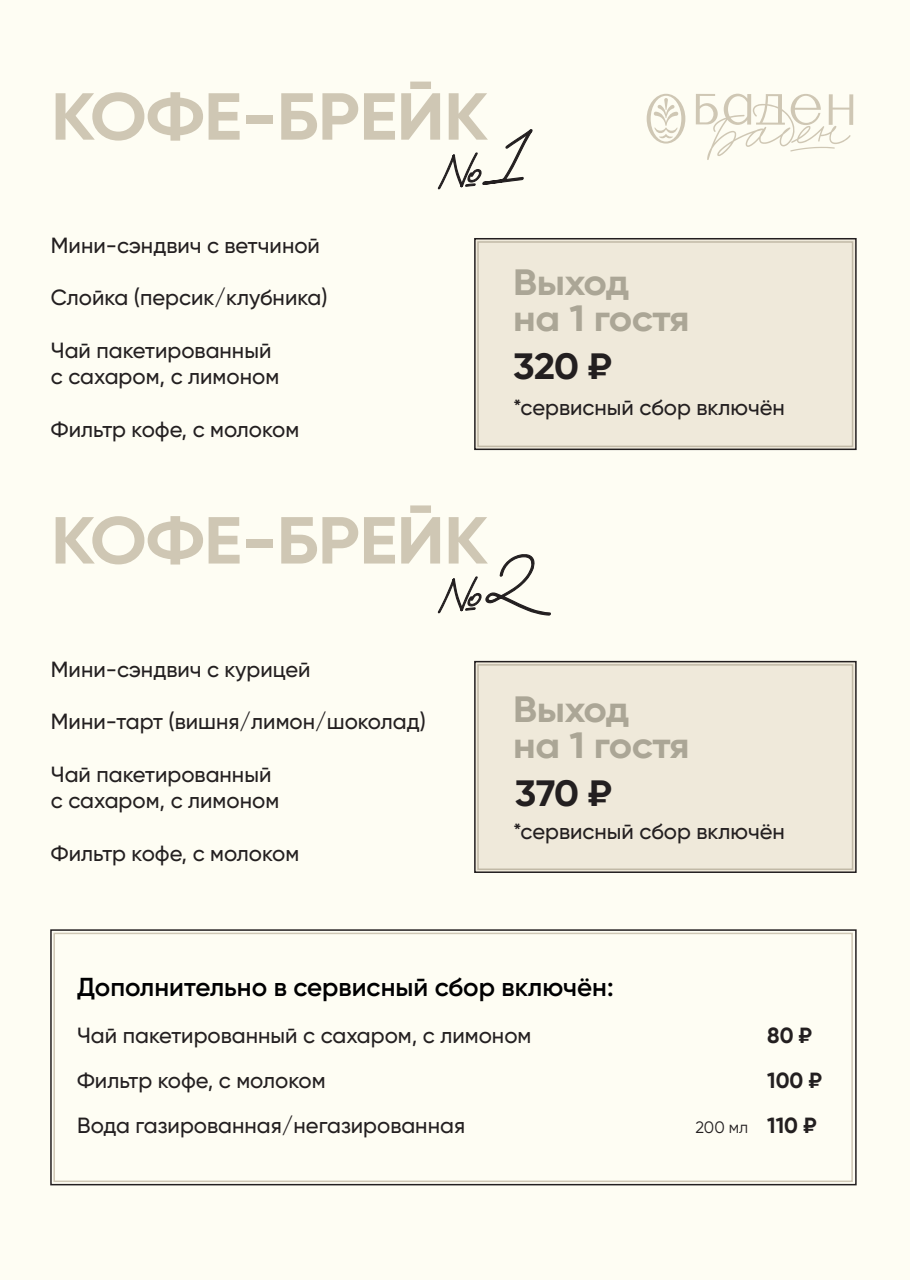
<style>
.page{position:relative;width:910px;height:1280px;background:#fff}
.page>*{position:absolute;margin:0;border:0;box-sizing:border-box;transform-origin:0 0}
.t1{font:700 66.3px "Gilroy";letter-spacing:-.01em;color:#cfc7b4;scale:1.08 1}
.t2{font:700 36.6px/36px "Gilroy";letter-spacing:-.015em;color:#aba696;scale:1.08 1}
.t3{font:700 36.6px "Gilroy";letter-spacing:-.02em;color:#231f20;scale:1.08 1}
.t4{font:600 25.95px "Gilroy";color:#000001}
.t5{font:500 21.9px/26.4px "Gilroy";color:#231f20}
.t6{font:700 21.9px/45px "Gilroy";color:#231f20}
.t7{font:16.5px "Gilroy";color:#231f20}
.s1{font-weight:700;font-size:21.9px}
</style>
<div class="page">
<div style="left:0;top:0;width:910px;height:1279px;background:#fefdf3"></div>
<svg style="left:647px;top:94px;width:38px;height:50px"></svg>
<svg style="left:696px;top:94px;width:157px;height:66px"></svg>
<div style="left:474px;top:661px;width:383px;height:212px;background:#efe9da;border:2px solid #231f20"></div>
<div style="left:477px;top:664px;width:376px;height:206px;border:2px solid #c1b9a6"></div>
<div style="left:474px;top:238px;width:383px;height:212px;background:#efe9da;border:2px solid #231f20"></div>
<div style="left:477px;top:241px;width:376px;height:206px;border:2px solid #c1b9a6"></div>
<div style="left:50px;top:929px;width:807px;height:256px;border:2px solid #231f20"></div>
<div style="left:53px;top:933px;width:800px;height:249px;border:2px solid #cfc7b4"></div>
<svg style="left:437px;top:129px;width:96px;height:61px"></svg>
<svg style="left:437px;top:554px;width:114px;height:62px"></svg>
<h1 class="t1" style="left:51px;top:75px;width:406px">КОФЕ-БРЕЙК</h1>
<p class="t5" style="left:51px;top:232px;width:271px">Мини-сэндвич с ветчиной</p>
<p class="t5" style="left:51px;top:284px;width:278px">Слойка (персик/клубника)</p>
<p class="t5" style="left:51px;top:337px;width:230px">Чай пакетированный с сахаром, с лимоном</p>
<p class="t5" style="left:51px;top:416px;width:250px">Фильтр кофе, с молоком</p>
<h1 class="t1" style="left:51px;top:499px;width:406px">КОФЕ-БРЕЙК</h1>
<h2 class="t2" style="left:513px;top:264px;width:165px">Выход<br>на 1 гостя</h2>
<h2 class="t3" style="left:513px;top:343px;width:93px">320 ₽</h2>
<p class="t5" style="left:513px;top:394px;width:273px">*сервисный сбор включён</p>
<p class="t5" style="left:51px;top:655px;width:261px">Мини-сэндвич с курицей</p>
<p class="t5" style="left:51px;top:708px;width:376px">Мини-тарт (вишня/лимон/шоколад)</p>
<p class="t5" style="left:51px;top:761px;width:230px">Чай пакетированный с сахаром, с лимоном</p>
<p class="t5" style="left:51px;top:840px;width:250px">Фильтр кофе, с молоком</p>
<h2 class="t2" style="left:513px;top:691px;width:165px">Выход<br>на 1 гостя</h2>
<h2 class="t3" style="left:515px;top:770px;width:91px">370 ₽</h2>
<p class="t5" style="left:513px;top:818px;width:273px">*сервисный сбор включён</p>
<p class="t4" style="left:77px;top:971px;width:538px">Дополнительно в сервисный сбор включён:</p>
<p class="t5" style="left:77px;top:1012px;width:456px;line-height:45px">Чай пакетированный с сахаром, с лимоном<br>Фильтр кофе, с молоком<br>Вода газированная/негазированная</p>
<p class="t6" style="left:767px;top:1012px;width:56px">80 ₽<br>100 ₽</p>
<p class="t7" style="left:695px;top:1117px;width:123px">200 мл <span class="s1">110 ₽</span></p>
</div>
